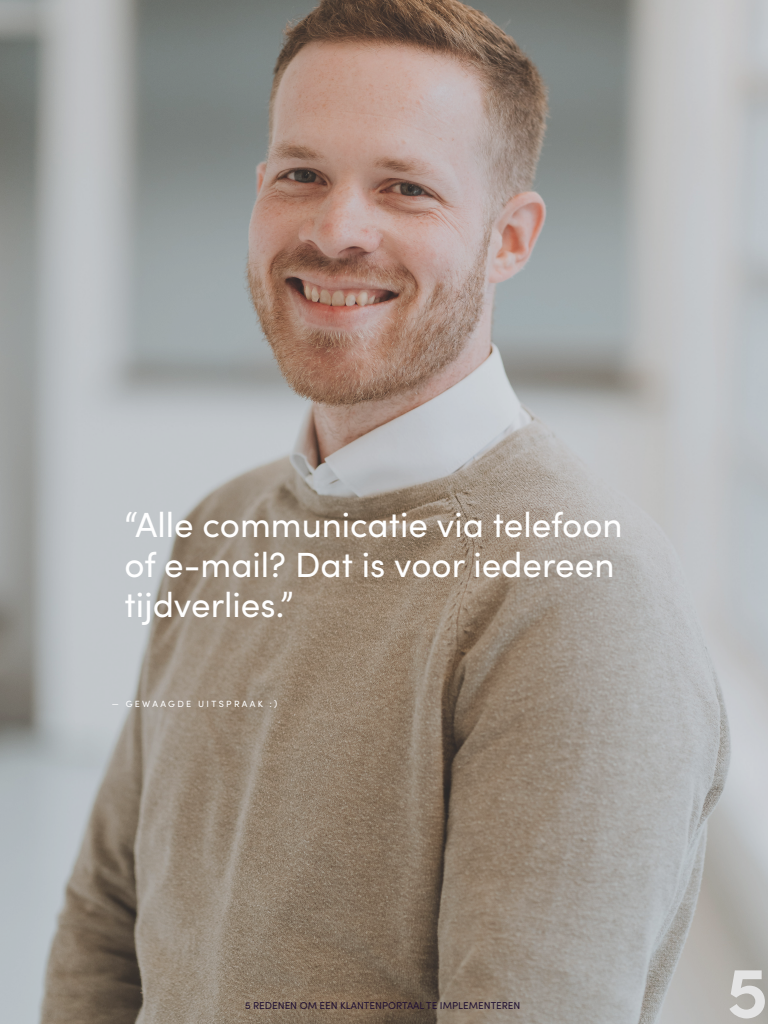
<style>
.page{position:relative;width:768px;height:1024px;background:#fff}
.page>*{position:absolute;margin:0;border:0;box-sizing:border-box;transform-origin:0 0}
.t1{font:700 72px "Sofia Pro";color:#e3e3e3}
.Pull_Quote_Teaser{font:35px/40px "Sofia Pro";color:#fff}
.t2{font:10px "Sofia Pro";color:#221333}
.Byline{font:9px "Sofia Pro";letter-spacing:.26em;color:#fff}
</style>
<div class="page">
<img style="left:0;top:0;width:768px;height:1024px">
<p class="Pull_Quote_Teaser" style="left:124px;top:503px;width:500px">“Alle communicatie via telefoon of e-mail? Dat is voor iedereen tijdverlies.”</p>
<p class="Byline" style="left:112px;top:698px;width:167px">— GEWAAGDE UITSPRAAK :)</p>
<p class="t2" style="left:245px;top:998px;width:277px">5 REDENEN OM EEN KLANTENPORTAAL TE IMPLEMENTEREN</p>
<h1 class="t1" style="left:727px;top:937px;width:43px">5</h1>
</div>
